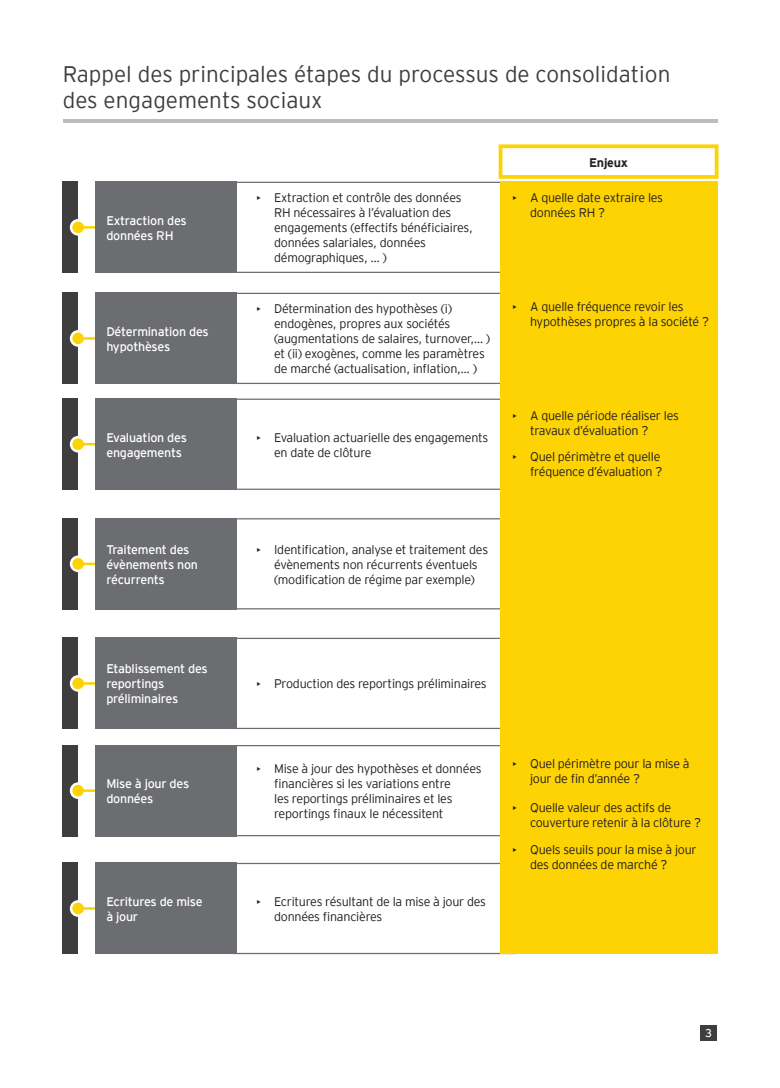
<style>
.page{position:relative;width:780px;height:1088px;background:#fff}
.page>*{position:absolute;margin:0;border:0;box-sizing:border-box;transform-origin:0 0}
.t1{font:300 22.5px/26.2px "EY Interstate";color:#3e3e3f}
.t2{font:300 12.5px/15px "EY Interstate";letter-spacing:-.02em;color:#231f20}
.t3{font:12.5px/15px "EY Interstate";letter-spacing:-.02em;color:#fff}
.Inner_Heading{font:700 12.5px "EY Interstate";letter-spacing:-.02em;color:#231f20}
.t4{font:11.25px "EY Interstate";color:#fff}
.s1{font-size:11.25px}
</style>
<div class="page">
<div style="left:700px;top:1025px;width:17px;height:16px;background:#3e3e3f"></div>
<hr style="left:229px;top:182px;width:283px;height:1px;background:#6c6d70">
<hr style="left:233px;top:272px;width:283px;height:1px;background:#6c6d70">
<hr style="left:233px;top:293px;width:283px;height:1px;background:#6c6d70">
<hr style="left:233px;top:383px;width:283px;height:1px;background:#6c6d70">
<hr style="left:233px;top:399px;width:283px;height:1px;background:#6c6d70">
<hr style="left:233px;top:489px;width:283px;height:1px;background:#6c6d70">
<hr style="left:233px;top:518px;width:283px;height:1px;background:#6c6d70">
<hr style="left:233px;top:608px;width:283px;height:1px;background:#6c6d70">
<hr style="left:233px;top:638px;width:283px;height:1px;background:#6c6d70">
<hr style="left:233px;top:728px;width:283px;height:1px;background:#6c6d70">
<hr style="left:233px;top:745px;width:283px;height:1px;background:#6c6d70">
<hr style="left:233px;top:835px;width:283px;height:1px;background:#6c6d70">
<hr style="left:233px;top:863px;width:283px;height:1px;background:#6c6d70">
<hr style="left:233px;top:953px;width:283px;height:1px;background:#6c6d70">
<div style="left:500px;top:182px;width:217px;height:772px;background:#fed304"></div>
<div style="left:63px;top:182px;width:15px;height:91px;background:#3e3e3f"></div>
<svg style="left:71px;top:220px;width:14px;height:14px"></svg>
<div style="left:70px;top:219px;width:16px;height:17px;border:2px solid #fff;border-radius:50%"></div>
<hr style="left:78px;top:226px;width:22px;height:3px;background:#fed304">
<div style="left:96px;top:182px;width:141px;height:91px;background:#6c6d70"></div>
<div style="left:63px;top:293px;width:15px;height:91px;background:#3e3e3f"></div>
<svg style="left:71px;top:331px;width:14px;height:14px"></svg>
<div style="left:70px;top:330px;width:16px;height:17px;border:2px solid #fff;border-radius:50%"></div>
<hr style="left:78px;top:337px;width:22px;height:3px;background:#fed304">
<div style="left:96px;top:293px;width:141px;height:91px;background:#6c6d70"></div>
<div style="left:63px;top:518px;width:15px;height:91px;background:#3e3e3f"></div>
<svg style="left:71px;top:557px;width:14px;height:14px"></svg>
<div style="left:70px;top:555px;width:16px;height:17px;border:2px solid #fff;border-radius:50%"></div>
<hr style="left:78px;top:562px;width:22px;height:3px;background:#fed304">
<div style="left:96px;top:518px;width:141px;height:91px;background:#6c6d70"></div>
<div style="left:63px;top:638px;width:15px;height:91px;background:#3e3e3f"></div>
<svg style="left:71px;top:676px;width:14px;height:14px"></svg>
<div style="left:70px;top:675px;width:16px;height:17px;border:2px solid #fff;border-radius:50%"></div>
<hr style="left:78px;top:682px;width:22px;height:3px;background:#fed304">
<div style="left:96px;top:638px;width:141px;height:91px;background:#6c6d70"></div>
<div style="left:63px;top:863px;width:15px;height:91px;background:#3e3e3f"></div>
<svg style="left:71px;top:901px;width:14px;height:14px"></svg>
<div style="left:70px;top:900px;width:16px;height:17px;border:2px solid #fff;border-radius:50%"></div>
<hr style="left:78px;top:907px;width:22px;height:3px;background:#fed304">
<div style="left:96px;top:863px;width:141px;height:91px;background:#6c6d70"></div>
<div style="left:63px;top:745px;width:15px;height:91px;background:#3e3e3f"></div>
<svg style="left:71px;top:783px;width:14px;height:15px"></svg>
<div style="left:70px;top:782px;width:16px;height:17px;border:2px solid #fff;border-radius:50%"></div>
<hr style="left:78px;top:789px;width:22px;height:3px;background:#fed304">
<div style="left:96px;top:745px;width:141px;height:91px;background:#6c6d70"></div>
<div style="left:63px;top:399px;width:15px;height:91px;background:#3e3e3f"></div>
<svg style="left:71px;top:437px;width:14px;height:14px"></svg>
<div style="left:70px;top:436px;width:16px;height:16px;border:2px solid #fff;border-radius:50%"></div>
<hr style="left:78px;top:443px;width:22px;height:2px;background:#fed304">
<div style="left:96px;top:399px;width:141px;height:91px;background:#6c6d70"></div>
<div style="left:498px;top:144px;width:220px;height:35px;border:4px solid #fed304"></div>
<hr style="left:63px;top:120px;width:654px;height:3px;background:#bcbdc0">
<p class="t1" style="left:63px;top:59px;width:609px">Rappel des principales étapes du processus de consolidation des engagements sociaux</p>
<p class="t3" style="left:106px;top:212px;width:82px">Extraction des données RH</p>
<p class="t3" style="left:106px;top:323px;width:104px">Détermination des hypothèses</p>
<p class="t3" style="left:106px;top:429px;width:82px">Evaluation des engagements</p>
<p class="t3" style="left:106px;top:541px;width:93px">Traitement des évènements non récurrents</p>
<p class="t3" style="left:106px;top:661px;width:103px">Etablissement des</p>
<p class="t3" style="left:106px;top:676px;width:60px">reportings</p>
<p class="t3" style="left:106px;top:691px;width:73px">préliminaires</p>
<p class="t3" style="left:106px;top:775px;width:84px">Mise à jour des données</p>
<p class="t3" style="left:106px;top:893px;width:98px">Ecritures de mise à jour</p>
<p class="Inner_Heading" style="left:589px;top:153px;width:40px">Enjeux</p>
<p class="t2" style="left:274px;top:190px;width:200px;text-indent:-18px"><span class="s1">•</span> Extraction et contrôle des données<br>RH nécessaires à l’évaluation des engagements (effectifs bénéficiaires, données salariales, données démographiques, … )</p>
<p class="t2" style="left:530px;top:190px;width:134px;text-indent:-18px"><span class="s1">•</span> A quelle date extraire les données RH ?</p>
<p class="t2" style="left:274px;top:301px;width:217px;text-indent:-18px"><span class="s1">•</span> Détermination des hypothèses (i) endogènes, propres aux sociétés (augmentations de salaires, turnover,… ) et (ii) exogènes, comme les paramètres de marché (actualisation, inflation,… )</p>
<p class="t2" style="left:274px;top:429px;width:216px;text-indent:-18px"><span class="s1">•</span> Evaluation actuarielle des engagements en date de clôture</p>
<p class="t2" style="left:530px;top:298px;width:180px;text-indent:-18px"><span class="s1">•</span> A quelle fréquence revoir les hypothèses propres à la société ?</p>
<p class="t2" style="left:530px;top:407px;width:150px;text-indent:-18px"><span class="s1">•</span> A quelle période réaliser les travaux d’évaluation ?</p>
<p class="t2" style="left:512px;top:448px;width:151px;text-align:right"><span class="s1">•</span> Quel périmètre et quelle fréquence d’évaluation ?</p>
<p class="t2" style="left:256px;top:541px;width:233px;text-align:center"><span class="s1">•</span> Identification, analyse et traitement des évènements non récurrents éventuels (modification de régime par exemple)</p>
<p class="t2" style="left:256px;top:676px;width:232px"><span class="s1">•</span> Production des reportings préliminaires</p>
<p class="t2" style="left:274px;top:760px;width:209px;text-indent:-18px"><span class="s1">•</span> Mise à jour des hypothèses et données financières si les variations entre<br>les reportings préliminaires et les reportings finaux le nécessitent</p>
<p class="t2" style="left:274px;top:893px;width:213px;text-indent:-18px"><span class="s1">•</span> Ecritures résultant de la mise à jour des données financières</p>
<p class="t2" style="left:530px;top:756px;width:161px;text-indent:-18px"><span class="s1">•</span> Quel périmètre pour la mise à jour de fin d’année ?</p>
<p class="t2" style="left:530px;top:799px;width:172px;text-indent:-18px"><span class="s1">•</span> Quelle valeur des actifs de couverture retenir à la clôture ?</p>
<p class="t2" style="left:530px;top:841px;width:168px;text-indent:-18px"><span class="s1">•</span> Quels seuils pour la mise à jour des données de marché ?</p>
<p class="t4" style="left:705px;top:1025px;width:8px">3</p>
</div>
